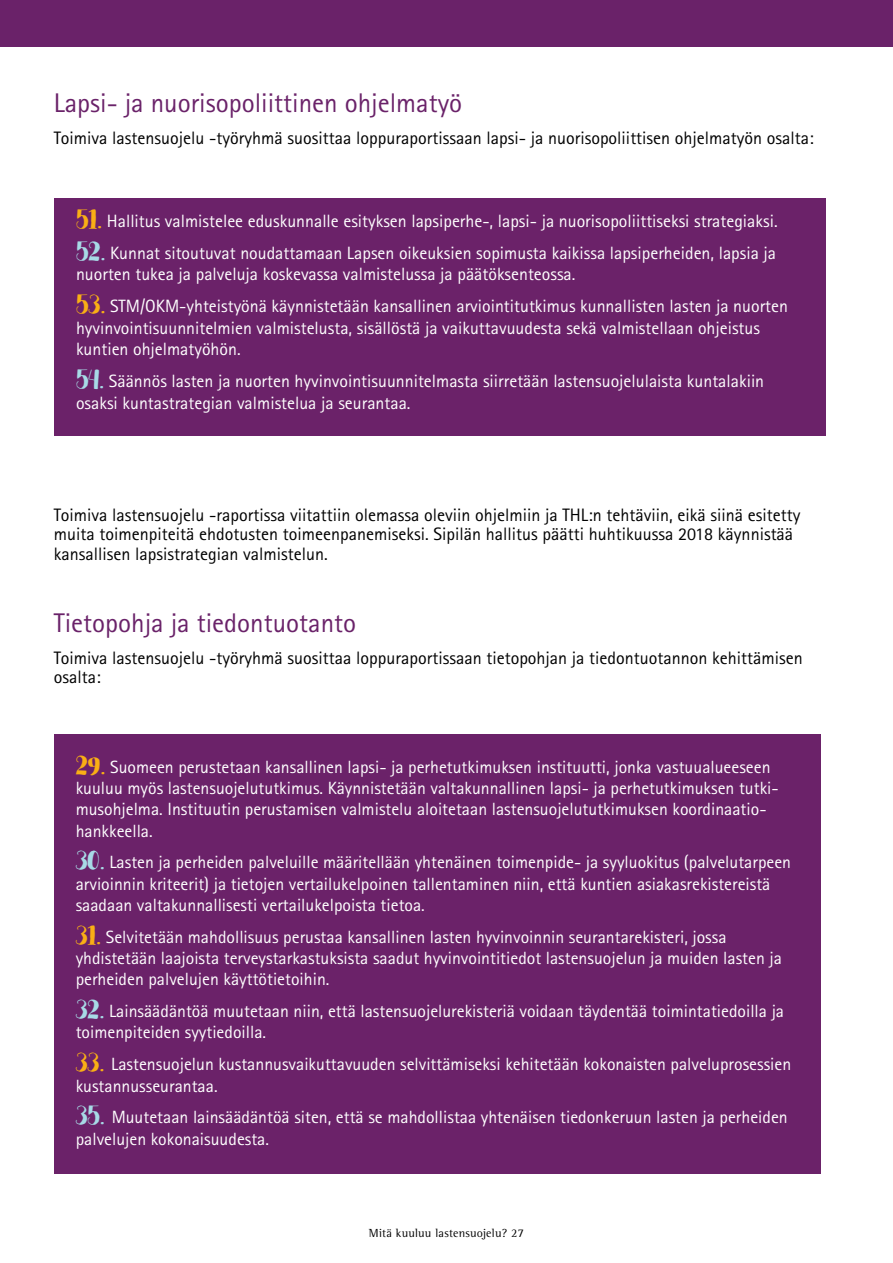
<style>
.page{position:relative;width:893px;height:1263px;background:#fff}
.page>*{position:absolute;margin:0;border:0;box-sizing:border-box;transform-origin:0 0}
.t1{font:27px "Rotis Sans Serif Std";color:#6a2269}
.t2{font:18px/19.4px "Rotis Sans Serif Std";color:#000}
.t3{font:17.85px/21.5px "Rotis Sans Serif Std";color:#fff}
.t4{font:17.7px/21.3px "Rotis Sans Serif Std";color:#fff}
.t5{font:12px "Rotis Semi Serif Std";letter-spacing:.02em;color:#000}
.s1{font-family:"Sortdecai Brush Script";font-size:26.7px;color:#f9af15}
.s2{font-family:"Sortdecai Brush Script";font-size:26.7px;color:#a7dae6}
.s3{font-family:"Sortdecai Brush Script";font-size:26.55px;color:#f9af15}
.s4{font-family:"Sortdecai Brush Script";font-size:26.55px;color:#a7dae6}
</style>
<div class="page">
<div style="left:0;top:0;width:893px;height:47px;background:#6a2269"></div>
<div style="left:54px;top:199px;width:771px;height:237px;background:#6b2269"></div>
<div style="left:54px;top:735px;width:766px;height:439px;background:#6b2269"></div>
<h1 class="t1" style="left:54px;top:87px;width:410px">Lapsi- ja nuorisopoliittinen ohjelmatyö</h1>
<p class="t2" style="left:54px;top:128px;width:762px">Toimiva lastensuojelu -työryhmä suosittaa loppuraportissaan lapsi- ja nuorisopoliittisen ohjelmatyön osalta:</p>
<p class="t3" style="left:76px;top:210px;width:703px"><span class="s1">51.</span> Hallitus valmistelee eduskunnalle esityksen lapsiperhe-, lapsi- ja nuorisopoliittiseksi strategiaksi.</p>
<p class="t3" style="left:76px;top:242px;width:702px"><span class="s2">52.</span> Kunnat sitoutuvat noudattamaan Lapsen oikeuksien sopimusta kaikissa lapsiperheiden, lapsia ja nuorten tukea ja palveluja koskevassa valmistelussa ja päätöksenteossa.</p>
<p class="t3" style="left:76px;top:296px;width:713px"><span class="s1">53.</span> STM/OKM-yhteistyönä käynnistetään kansallinen arviointitutkimus kunnallisten lasten ja nuorten hyvinvointisuunnitelmien valmistelusta, sisällöstä ja vaikuttavuudesta sekä valmistellaan ohjeistus kuntien ohjelmatyöhön.</p>
<p class="t3" style="left:76px;top:370px;width:690px"><span class="s2">54.</span> Säännös lasten ja nuorten hyvinvointisuunnitelmasta siirretään lastensuojelulaista kuntalakiin osaksi kuntastrategian valmistelua ja seurantaa.</p>
<p class="t2" style="left:54px;top:505px;width:748px">Toimiva lastensuojelu -raportissa viitattiin olemassa oleviin ohjelmiin ja THL:n tehtäviin, eikä siinä esitetty muita toimenpiteitä ehdotusten toimeenpanemiseksi. Sipilän hallitus päätti huhtikuussa 2018 käynnistää kansallisen lapsistrategian valmistelun.</p>
<h1 class="t1" style="left:54px;top:607px;width:304px">Tietopohja ja tiedontuotanto</h1>
<p class="t2" style="left:54px;top:648px;width:751px">Toimiva lastensuojelu -työryhmä suosittaa loppuraportissaan tietopohjan ja tiedontuotannon kehittämisen osalta:</p>
<p class="t4" style="left:76px;top:756px;width:704px"><span class="s3">29.</span> Suomeen perustetaan kansallinen lapsi- ja perhetutkimuksen instituutti, jonka vastuualueeseen kuuluu myös lastensuojelututkimus. Käynnistetään valtakunnallinen lapsi- ja perhetutkimuksen tutki&shy;musohjelma. Instituutin perustamisen valmistelu aloitetaan lastensuojelututkimuksen koordinaatio&shy;hankkeella.</p>
<p class="t4" style="left:76px;top:852px;width:717px"><span class="s4">30.</span> Lasten ja perheiden palveluille määritellään yhtenäinen toimenpide- ja syyluokitus (palvelutarpeen arvioinnin kriteerit) ja tietojen vertailukelpoinen tallentaminen niin, että kuntien asiakasrekistereistä saadaan valtakunnallisesti vertailukelpoista tietoa.</p>
<p class="t4" style="left:76px;top:926px;width:708px"><span class="s3">31.</span> Selvitetään mahdollisuus perustaa kansallinen lasten hyvinvoinnin seurantarekisteri, jossa yhdistetään laajoista terveystarkastuksista saadut hyvinvointitiedot lastensuojelun ja muiden lasten ja perheiden palvelujen käyttötietoihin.</p>
<p class="t4" style="left:76px;top:1000px;width:710px"><span class="s4">32.</span> Lainsäädäntöä muutetaan niin, että lastensuojelurekisteriä voidaan täydentää toimintatiedoilla ja toimenpiteiden syytiedoilla.</p>
<p class="t4" style="left:76px;top:1053px;width:717px"><span class="s3">33.</span> Lastensuojelun kustannusvaikuttavuuden selvittämiseksi kehitetään kokonaisten palveluprosessien kustannusseurantaa.</p>
<p class="t4" style="left:76px;top:1107px;width:714px"><span class="s4">35.</span> Muutetaan lainsäädäntöä siten, että se mahdollistaa yhtenäisen tiedonkeruun lasten ja perheiden palvelujen kokonaisuudesta.</p>
<p class="t5" style="left:369px;top:1226px;width:157px">Mitä kuuluu lastensuojelu? 27</p>
</div>
